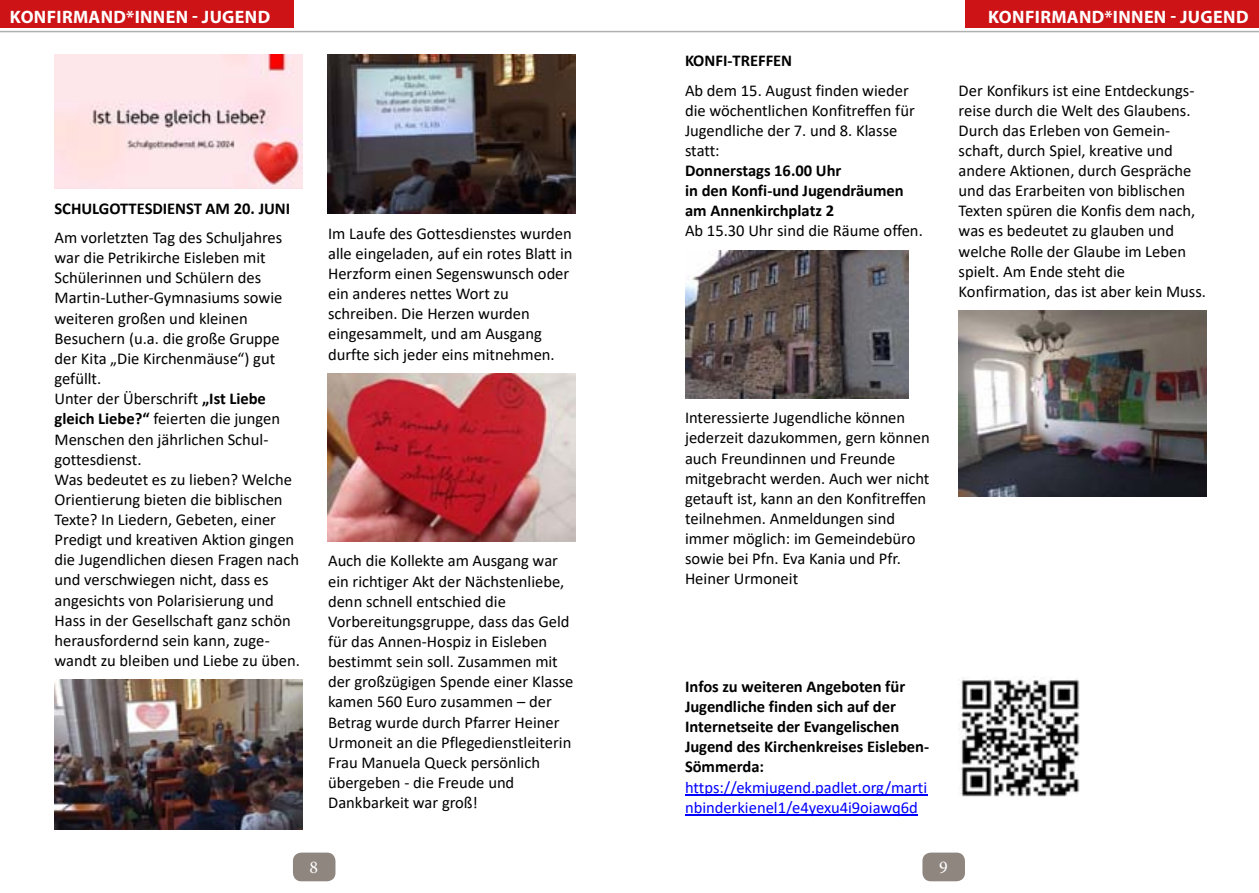
<style>
.page{position:relative;width:1259px;height:893px;background:#fff}
.page>*{position:absolute;margin:0;border:0;box-sizing:border-box;transform-origin:0 0}
.t1{font:700 18px "Myriad Pro";letter-spacing:.02em;color:#fff}
.t2{font:18px "Minion Pro";color:#fff}
.t3{font:16.5px/20.1px "Calibri";color:#000}
.t4{font:700 16.5px/20.1px "Calibri";letter-spacing:-.005em;color:#000}
.t5{font:16.5px/20.2px "Calibri";color:#00f}
.s1{font-weight:700}
</style>
<div class="page">
<div style="left:293px;top:853px;width:42px;height:28px;background:#8f8680;border-radius:9px"></div>
<div style="left:922px;top:853px;width:43px;height:28px;background:#8f8680;border-radius:9px"></div>
<hr style="left:0;top:31px;width:1259px;height:1px;background:#afb0b0">
<div style="left:0;top:0;width:293px;height:28px;background:#cd1316"></div>
<div style="left:965px;top:0;width:294px;height:28px;background:#cd1316"></div>
<img style="left:54px;top:54px;width:248px;height:134px">
<img style="left:54px;top:680px;width:248px;height:149px">
<img style="left:328px;top:54px;width:248px;height:159px">
<img style="left:328px;top:373px;width:248px;height:169px">
<hr style="left:685px;top:794px;width:242px;height:2px;background:#00f">
<hr style="left:685px;top:815px;width:233px;height:1px;background:#00f">
<img style="left:685px;top:250px;width:223px;height:148px">
<img style="left:958px;top:310px;width:248px;height:186px">
<img style="left:958px;top:676px;width:122px;height:121px">
<p class="t1" style="left:10px;top:6px;width:262px">KONFIRMAND*INNEN - JUGEND</p>
<p class="t1" style="left:988px;top:6px;width:262px">KONFIRMAND*INNEN - JUGEND</p>
<p class="t4" style="left:54px;top:198px;width:237px">SCHULGOTTESDIENST AM 20. JUNI</p>
<p class="t3" style="left:54px;top:227px;width:247px">Am vorletzten Tag des Schuljahres war die Petrikirche Eisleben mit<br>Schülerinnen und Schülern des<br>Martin-Luther-Gymnasiums sowie weiteren großen und kleinen<br>Besuchern (u.a. die große Gruppe der Kita „Die Kirchenmäuse“) gut gefüllt.<br>Unter der Überschrift <span class="s1">„Ist Liebe gleich Liebe?“</span> feierten die jungen<br>Menschen den jährlichen Schul&shy;gottesdienst.<br>Was bedeutet es zu lieben? Welche<br>Orientierung bieten die biblischen<br>Texte? In Liedern, Gebeten, einer<br>Predigt und kreativen Aktion gingen die Jugendlichen diesen Fragen nach und verschwiegen nicht, dass es angesichts von Polarisierung und<br>Hass in der Gesellschaft ganz schön herausfordernd sein kann, zuge&shy;wandt zu bleiben und Liebe zu üben.</p>
<p class="t3" style="left:328px;top:223px;width:246px">Im Laufe des Gottesdienstes wurden alle eingeladen, auf ein rotes Blatt in<br>Herzform einen Segenswunsch oder ein anderes nettes Wort zu schreiben. Die Herzen wurden eingesammelt, und am Ausgang durfte sich jeder eins mitnehmen.</p>
<p class="t3" style="left:328px;top:550px;width:247px">Auch die Kollekte am Ausgang war ein richtiger Akt der Nächstenliebe, denn schnell entschied die<br>Vorbereitungsgruppe, dass das Geld für das Annen-Hospiz in Eisleben bestimmt sein soll. Zusammen mit der großzügigen Spende einer Klasse kamen 560 Euro zusammen – der<br>Betrag wurde durch Pfarrer Heiner<br>Urmoneit an die Pflegedienstleiterin<br>Frau Manuela Queck persönlich übergeben - die Freude und<br>Dankbarkeit war groß!</p>
<p class="t4" style="left:685px;top:51px;width:109px">KONFI-TREFFEN</p>
<p class="t3" style="left:685px;top:80px;width:231px">Ab dem 15. August finden wieder die wöchentlichen Konfitreffen für<br>Jugendliche der 7. und 8. Klasse statt:</p>
<p class="t4" style="left:685px;top:160px;width:220px">Donnerstags 16.00 Uhr<br>in den Konfi-und Jugendräumen am Annenkirchplatz 2</p>
<p class="t3" style="left:685px;top:221px;width:239px">Ab 15.30 Uhr sind die Räume offen.</p>
<p class="t3" style="left:958px;top:80px;width:249px">Der Konfikurs ist eine Entdeckungs&shy;reise durch die Welt des Glaubens.<br>Durch das Erleben von Gemein&shy;schaft, durch Spiel, kreative und andere Aktionen, durch Gespräche und das Erarbeiten von biblischen<br>Texten spüren die Konfis dem nach, was es bedeutet zu glauben und welche Rolle der Glaube im Leben spielt. Am Ende steht die<br>Konfirmation, das ist aber kein Muss.</p>
<p class="t3" style="left:685px;top:407px;width:246px">Interessierte Jugendliche können jederzeit dazukommen, gern können auch Freundinnen und Freunde mitgebracht werden. Auch wer nicht getauft ist, kann an den Konfitreffen teilnehmen. Anmeldungen sind immer möglich: im Gemeindebüro sowie bei Pfn. Eva Kania und Pfr.<br>Heiner Urmoneit</p>
<p class="t4" style="left:685px;top:676px;width:246px">Infos zu weiteren Angeboten für<br>Jugendliche finden sich auf der<br>Internetseite der Evangelischen<br>Jugend des Kirchenkreises Eisleben-<br>Sömmerda:</p>
<p class="t5" style="left:685px;top:777px;width:244px">https://ekmjugend.padlet.org/marti nbinderkienel1/e4yexu4i9oiawq6d</p>
<p class="t2" style="left:310px;top:856px;width:10px">8</p>
<p class="t2" style="left:939px;top:856px;width:10px">9</p>
</div>
